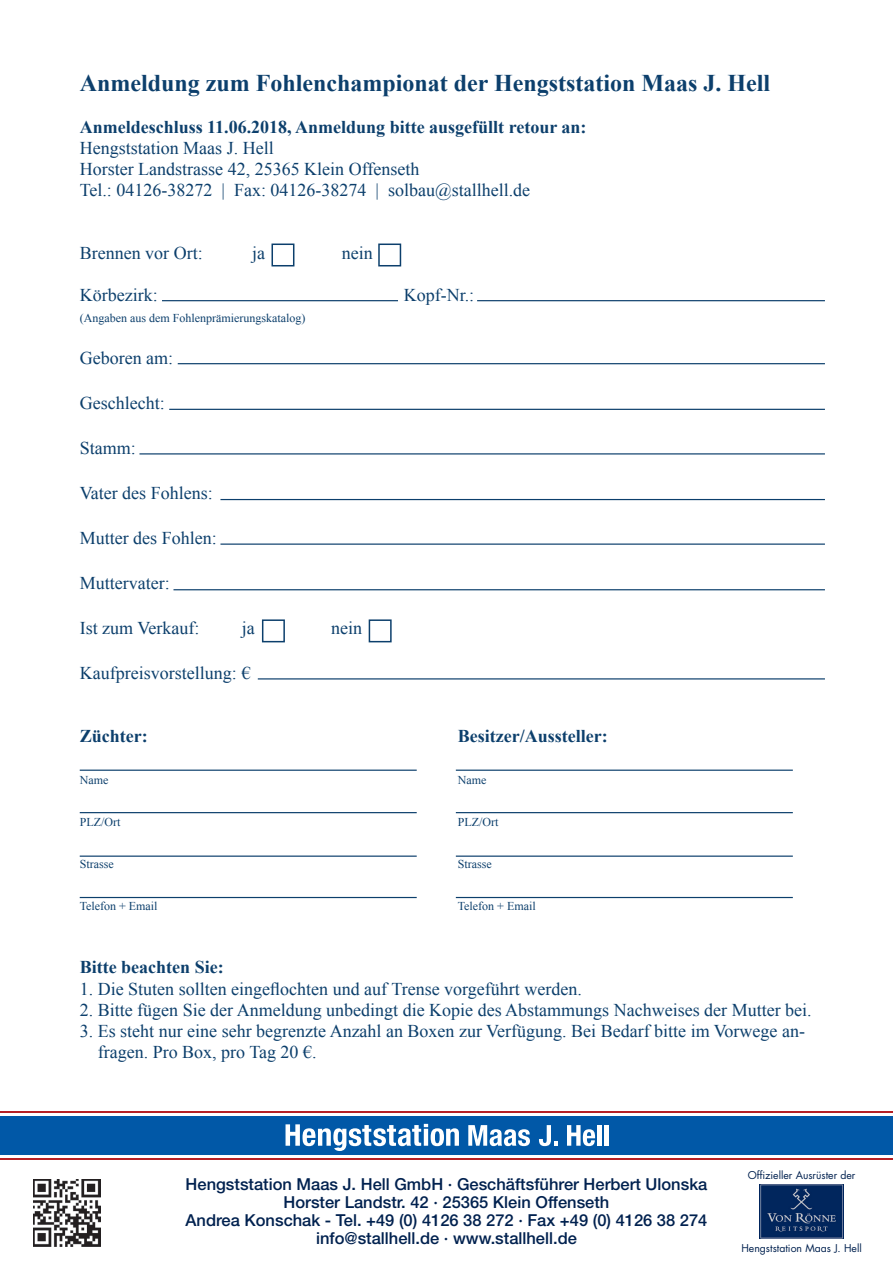
<style>
.page{position:relative;width:893px;height:1263px;background:#fff}
.page>*{position:absolute;margin:0;border:0;box-sizing:border-box;transform-origin:0 0}
.t1{font:700 24px "Times New Roman";color:#0c3f6c}
.t2{font:18px/21px "Times New Roman";color:#0c3f6c}
.t3{font:700 18px "Times New Roman";color:#0c3f6c}
.t4{font:500 16.5px "Helvetica Neue";color:#00214f}
.t5{font:12px "Times New Roman";color:#0c3f6c}
.t6{font:10.5px "Futura";color:#00214f}
</style>
<div class="page">
<hr style="left:162px;top:300px;width:236px;height:1px;background:#0c3f6c">
<hr style="left:178px;top:363px;width:647px;height:1px;background:#0c3f6c">
<hr style="left:220px;top:499px;width:605px;height:1px;background:#0c3f6c">
<hr style="left:169px;top:409px;width:656px;height:1px;background:#0c3f6c">
<hr style="left:220px;top:543px;width:605px;height:2px;background:#0c3f6c">
<hr style="left:258px;top:678px;width:567px;height:1px;background:#0c3f6c">
<hr style="left:80px;top:769px;width:337px;height:2px;background:#0c3f6c">
<hr style="left:456px;top:769px;width:337px;height:2px;background:#0c3f6c">
<hr style="left:80px;top:812px;width:337px;height:1px;background:#0c3f6c">
<hr style="left:456px;top:812px;width:337px;height:1px;background:#0c3f6c">
<hr style="left:80px;top:855px;width:337px;height:2px;background:#0c3f6c">
<hr style="left:456px;top:855px;width:337px;height:2px;background:#0c3f6c">
<hr style="left:80px;top:897px;width:337px;height:1px;background:#0c3f6c">
<hr style="left:456px;top:897px;width:337px;height:1px;background:#0c3f6c">
<hr style="left:139px;top:453px;width:686px;height:1px;background:#0c3f6c">
<hr style="left:173px;top:589px;width:652px;height:1px;background:#0c3f6c">
<hr style="left:477px;top:300px;width:348px;height:1px;background:#0c3f6c">
<div style="left:262px;top:619px;width:23px;height:23px;border:2px solid #0c3f6c"></div>
<div style="left:271px;top:243px;width:23px;height:23px;border:2px solid #0c3f6c"></div>
<div style="left:369px;top:619px;width:23px;height:23px;border:2px solid #0c3f6c"></div>
<div style="left:378px;top:243px;width:23px;height:23px;border:2px solid #0c3f6c"></div>
<img style="left:33px;top:1180px;width:68px;height:66px">
<img style="left:760px;top:1184px;width:83px;height:54px">
<div style="left:0;top:1116px;width:893px;height:39px;background:#0158a7"></div>
<hr style="left:0;top:1157px;width:893px;height:3px;background:#b62024">
<hr style="left:0;top:1111px;width:893px;height:2px;background:#b62024">
<svg style="left:286px;top:1124px;width:173px;height:27px"></svg>
<svg style="left:468px;top:1125px;width:62px;height:21px"></svg>
<svg style="left:539px;top:1125px;width:19px;height:21px"></svg>
<svg style="left:567px;top:1125px;width:28px;height:21px"></svg>
<hr style="left:597px;top:1125px;width:4px;height:21px;background:#fff">
<div style="left:604px;top:1125px;width:5px;height:21px;background:#fff"></div>
<p class="t1" style="left:80px;top:67px;width:692px">Anmeldung zum Fohlenchampionat der Hengststation Maas J. Hell</p>
<p class="t3" style="left:80px;top:115px;width:508px">Anmeldeschluss 11.06.2018, Anmeldung bitte ausgefüllt retour an:</p>
<p class="t2" style="left:80px;top:138px;width:195px">Hengststation Maas J. Hell</p>
<p class="t2" style="left:80px;top:159px;width:341px">Horster Landstrasse 42, 25365 Klein Offenseth</p>
<p class="t2" style="left:80px;top:180px;width:452px">Tel.: 04126-38272 | Fax: 04126-38274 | solbau@stallhell.de</p>
<p class="t2" style="left:80px;top:243px;width:124px">Brennen vor Ort:</p>
<p class="t2" style="left:252px;top:243px;width:14px">ja</p>
<p class="t2" style="left:342px;top:243px;width:32px">nein</p>
<p class="t2" style="left:80px;top:285px;width:79px">Körbezirk:</p>
<p class="t2" style="left:404px;top:285px;width:72px">Kopf-Nr.:</p>
<p class="t5" style="left:80px;top:310px;width:227px">(Angaben aus dem Fohlenprämierungskatalog)</p>
<p class="t2" style="left:80px;top:348px;width:95px">Geboren am:</p>
<p class="t2" style="left:80px;top:393px;width:86px">Geschlecht:</p>
<p class="t2" style="left:80px;top:438px;width:58px">Stamm:</p>
<p class="t2" style="left:80px;top:483px;width:134px">Vater des Fohlens:</p>
<p class="t2" style="left:80px;top:528px;width:138px">Mutter des Fohlen:</p>
<p class="t2" style="left:80px;top:573px;width:91px">Muttervater:</p>
<p class="t2" style="left:80px;top:618px;width:121px">Ist zum Verkauf:</p>
<p class="t2" style="left:242px;top:618px;width:14px">ja</p>
<p class="t2" style="left:331px;top:618px;width:32px">nein</p>
<p class="t2" style="left:80px;top:663px;width:172px">Kaufpreisvorstellung: €</p>
<p class="t3" style="left:80px;top:724px;width:69px">Züchter:</p>
<p class="t3" style="left:458px;top:724px;width:151px">Besitzer/Aussteller:</p>
<p class="t5" style="left:80px;top:772px;width:30px">Name</p>
<p class="t5" style="left:458px;top:772px;width:30px">Name</p>
<p class="t5" style="left:80px;top:814px;width:42px">PLZ/Ort</p>
<p class="t5" style="left:458px;top:814px;width:42px">PLZ/Ort</p>
<p class="t5" style="left:80px;top:856px;width:35px">Strasse</p>
<p class="t5" style="left:458px;top:856px;width:35px">Strasse</p>
<p class="t5" style="left:80px;top:898px;width:79px">Telefon + Email</p>
<p class="t5" style="left:458px;top:898px;width:79px">Telefon + Email</p>
<p class="t3" style="left:80px;top:955px;width:145px">Bitte beachten Sie:</p>
<p class="t2" style="left:80px;top:978px;width:504px">1. Die Stuten sollten eingeflochten und auf Trense vorgeführt werden.</p>
<p class="t2" style="left:80px;top:999px;width:733px">2. Bitte fügen Sie der Anmeldung unbedingt die Kopie des Abstammungs Nachweises der Mutter bei.</p>
<p class="t2" style="left:98px;top:1020px;width:709px;text-indent:-18px">3. Es steht nur eine sehr begrenzte Anzahl an Boxen zur Verfügung. Bei Bedarf bitte im Vorwege an&shy;fragen. Pro Box, pro Tag 20 €.</p>
<p class="t4" style="left:186px;top:1175px;width:523px">Hengststation Maas J. Hell GmbH · Geschäftsführer Herbert Ulonska</p>
<p class="t4" style="left:284px;top:1193px;width:327px">Horster Landstr. 42 · 25365 Klein Offenseth</p>
<p class="t4" style="left:186px;top:1211px;width:523px">Andrea Konschak - Tel. +49 (0) 4126 38 272 · Fax +49 (0) 4126 38 274</p>
<p class="t4" style="left:316px;top:1229px;width:262px">info@stallhell.de · www.stallhell.de</p>
<p class="t6" style="left:748px;top:1168px;width:109px">Offizieller Ausrüster der</p>
<p class="t6" style="left:741px;top:1241px;width:122px">Hengststation Maas J. Hell</p>
</div>
